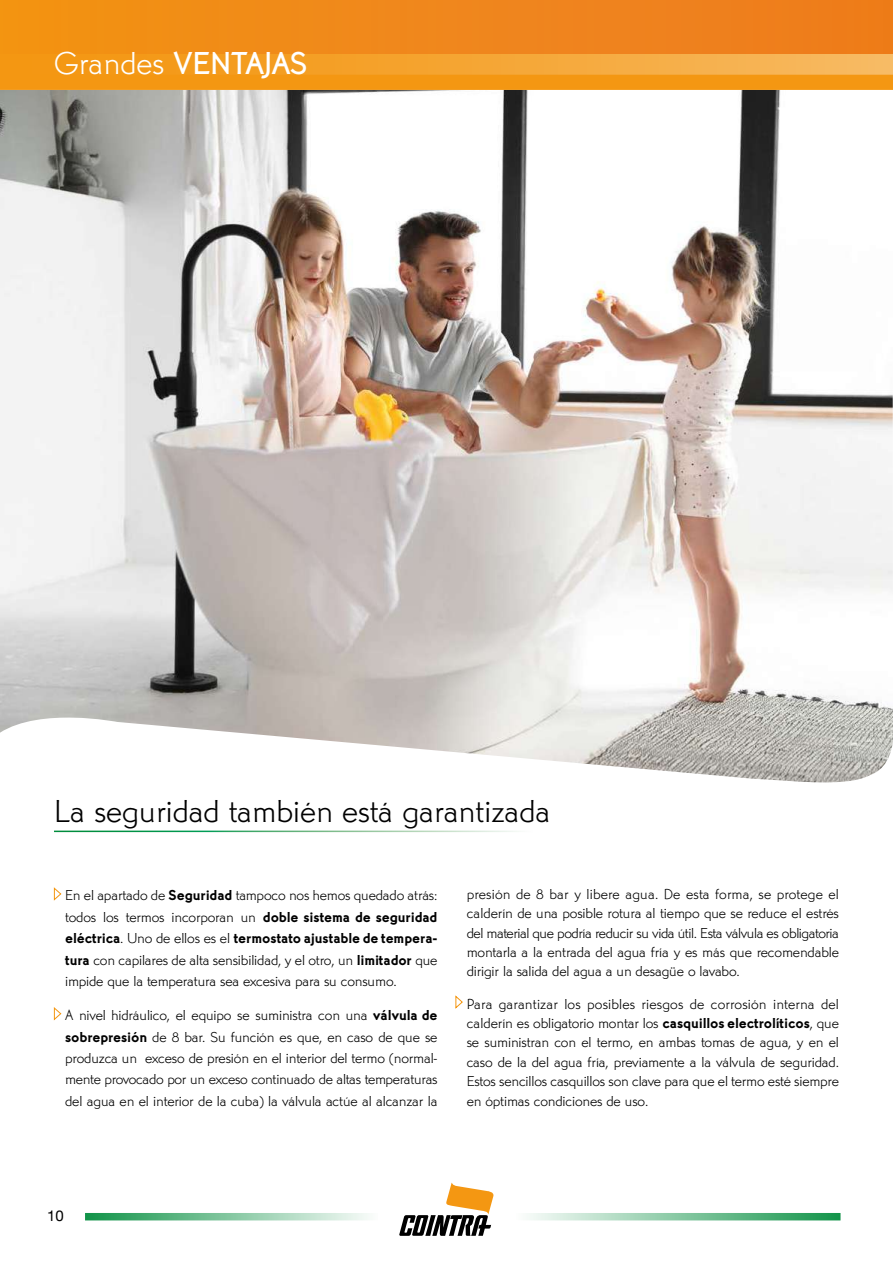
<style>
.page{position:relative;width:893px;height:1263px;background:#fff}
.page>*{position:absolute;margin:0;border:0;box-sizing:border-box;transform-origin:0 0}
.t1{font:300 33px "Martin Got URWTOT";color:#000}
.t2{font:500 33px "Martin Got URWTOT";color:#fff}
.t3{font:300 15px/19.4px "Martin Got URWTOT";letter-spacing:-.01em;color:#000;text-align:justify}
.t4{font:15px "Helvetica Neue LT";color:#000}
.s1{font-weight:300}
.s2{font-weight:700}
</style>
<div class="page">
<svg style="left:399px;top:1182px;width:95px;height:54px"></svg>
<svg style="left:85px;top:1213px;width:283px;height:7px;background:#82c69f"></svg>
<svg style="left:529px;top:1213px;width:311px;height:7px;background:#83c69f"></svg>
<svg style="left:53px;top:887px;width:9px;height:14px"></svg>
<svg style="left:53px;top:1007px;width:9px;height:14px"></svg>
<svg style="left:455px;top:995px;width:8px;height:14px"></svg>
<img style="left:0;top:90px;width:893px;height:693px">
<div style="left:0;top:0;width:893px;height:75px;background:linear-gradient(to right,#f39309,#f7b95f)"></div>
<div style="left:0;top:0;width:893px;height:54px;background:#f0871b"></div>
<div style="left:0;top:75px;width:893px;height:15px;background:#f49712"></div>
<h1 class="t2" style="left:54px;top:43px;width:255px"><span class="s1">Grandes</span> VENTAJAS</h1>
<h1 class="t1" style="left:54px;top:792px;width:498px">La seguridad también está garantizada</h1>
<p class="t3" style="left:65px;top:885px;width:374px;line-height:21.5px">En el apartado de <span class="s2">Seguridad</span> tampoco nos hemos quedado atrás: todos los termos incorporan un <span class="s2">doble sistema de seguridad eléctrica</span>. Uno de ellos es el <span class="s2">termostato ajustable de tempera&shy;tura</span> con capilares de alta sensibilidad, y el otro, un <span class="s2">limitador</span> que impide que la temperatura sea excesiva para su consumo.</p>
<p class="t3" style="left:65px;top:1004px;width:374px;line-height:21.5px">A nivel hidráulico, el equipo se suministra con una <span class="s2">válvula de sobrepresión</span> de 8 bar. Su función es que, en caso de que se produzca un exceso de presión en el interior del termo (normal&shy;mente provocado por un exceso continuado de altas temperaturas del agua en el interior de la cuba) la válvula actúe al alcanzar la</p>
<p class="t3" style="left:467px;top:884px;width:374px">presión de 8 bar y libere agua. De esta forma, se protege el calderín de una posible rotura al tiempo que se reduce el estrés del material que podría reducir su vida útil. Esta válvula es obligatoria montarla a la entrada del agua fría y es más que recomendable dirigir la salida del agua a un desagüe o lavabo.</p>
<p class="t3" style="left:467px;top:994px;width:374px">Para garantizar los posibles riesgos de corrosión interna del calderín es obligatorio montar los <span class="s2">casquillos electrolíticos</span>, que se suministran con el termo, en ambas tomas de agua, y en el caso de la del agua fría, previamente a la válvula de seguridad.<br>Estos sencillos casquillos son clave para que el termo esté siempre en óptimas condiciones de uso.</p>
<p class="t4" style="left:47px;top:1206px;width:18px">10</p>
</div>
